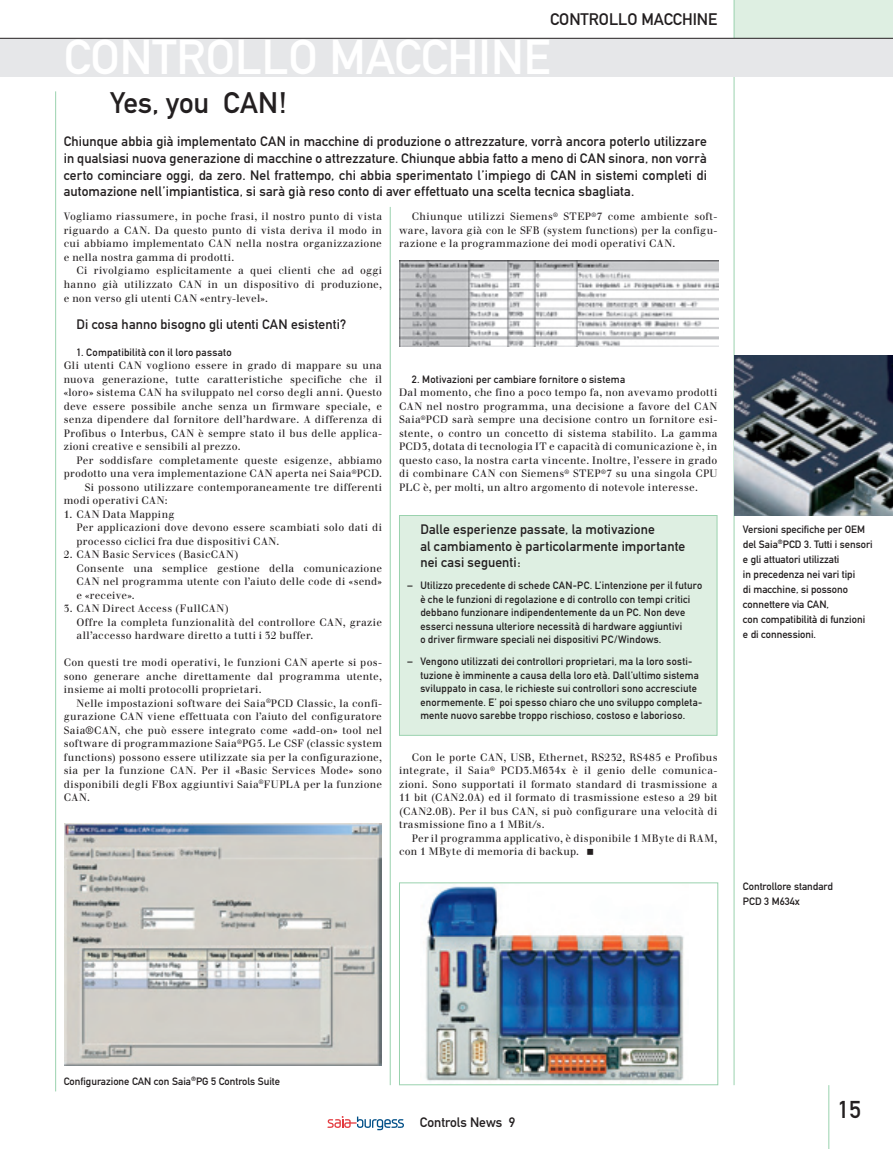
<style>
.page{position:relative;width:893px;height:1149px;background:#fff}
.page>*{position:absolute;margin:0;border:0;box-sizing:border-box;transform-origin:0 0}
.t1{font:48px "DIN Mittelschrift";color:#fff}
.t2{font:29.25px "DIN Mittelschrift";letter-spacing:.01em;color:#231f20}
.t3{font:24px "DIN Mittelschrift";color:#231f20}
.t4{font:16.5px "DIN Mittelschrift";color:#231f20}
.t5{font:13.5px/16.5px "DIN Mittelschrift";letter-spacing:.01em;color:#231f20;text-align:justify}
.t6{font:10.5px/13.5px "Walbaum";letter-spacing:.03em;color:#231f20;text-align:justify}
.t7{font:10.5px/13.5px "DIN Mittelschrift";letter-spacing:.015em;color:#231f20}
</style>
<div class="page">
<svg style="left:327px;top:1116px;width:77px;height:13px"></svg>
<div style="left:734px;top:0;width:159px;height:38px;background:#deefe2"></div>
<hr style="left:734px;top:0;width:1px;height:1084px;background:#9ad2ae">
<hr style="left:828px;top:1084px;width:1px;height:64px;background:#9ad2ae">
<hr style="left:55px;top:91px;width:1px;height:1000px;background:#9ad2ae">
<hr style="left:390px;top:207px;width:1px;height:877px;background:#9ad2ae">
<img style="left:734px;top:355px;width:159px;height:160px">
<img style="left:64px;top:823px;width:318px;height:241px">
<div style="left:399px;top:515px;width:318px;height:220px;background:#deefe2"></div>
<div style="left:399px;top:515px;width:318px;height:220px;border:1px solid #9ad2ae"></div>
<img style="left:426px;top:886px;width:258px;height:195px">
<div style="left:399px;top:882px;width:319px;height:202px;border:1px solid #9ad2ae"></div>
<img style="left:399px;top:261px;width:319px;height:85px">
<div style="left:0;top:38px;width:893px;height:39px;background:#e6e7e9"></div>
<hr style="left:0;top:38px;width:893px;height:1px;background:#231f20">
<h3 class="t4" style="left:550px;top:10px;width:102px">controllo macchine</h3>
<h1 class="t1" style="left:64px;top:29px;width:294px">controllo macchine</h1>
<h2 class="t2" style="left:111px;top:86px;width:178px">Yes, you CAN!</h2>
<p class="t5" style="left:64px;top:133px;width:645px">Chiunque abbia già implementato CAN in macchine di produzione o attrezzature, vorrà ancora poterlo utilizzare in qualsiasi nuova generazione di macchine o attrezzature. Chiunque abbia fatto a meno di CAN sinora, non vorrà certo cominciare oggi, da zero. Nel frattempo, chi abbia sperimentato l’impiego di CAN in sistemi completi di automazione nell’impiantistica, si sarà già reso conto di aver effettuato una scelta tecnica sbagliata.</p>
<p class="t6" style="left:64px;top:210px;width:320px">Vogliamo riassumere, in poche frasi, il nostro punto di vista riguardo a CAN. Da questo punto di vista deriva il modo in cui abbiamo implementato CAN nella nostra organizzazione e nella nostra gamma di prodotti.</p>
<p class="t6" style="left:64px;top:264px;width:320px;text-indent:13px">Ci rivolgiamo esplicitamente a quei clienti che ad oggi hanno già utilizzato CAN in un dispositivo di produzione, e non verso gli utenti CAN «entry-level».</p>
<p class="t5" style="left:77px;top:315px;width:271px">Di cosa hanno bisogno gli utenti CAN esistenti?</p>
<p class="t7" style="left:77px;top:345px;width:157px">1 . Compatibilità con il loro passato</p>
<p class="t6" style="left:64px;top:358px;width:320px">Gli utenti CAN vogliono essere in grado di mappare su una nuova generazione, tutte caratteristiche specifiche che il «loro» sistema CAN ha sviluppato nel corso degli anni. Questo deve essere possibile anche senza un firmware speciale, e senza dipendere dal fornitore dell’hardware. A differenza di Profibus o Interbus, CAN è sempre stato il bus delle applica&shy;zioni creative e sensibili al prezzo.</p>
<p class="t6" style="left:77px;top:453px;width:307px">Per soddisfare completamente queste esigenze, abbiamo</p>
<p class="t6" style="left:64px;top:466px;width:320px">prodotto una vera implementazione CAN aperta nei Saia<sup>®</sup>PCD.</p>
<p class="t6" style="left:85px;top:480px;width:299px">Si possono utilizzare contemporaneamente tre differenti</p>
<p class="t6" style="left:64px;top:493px;width:105px">modi operativi CAN:</p>
<p class="t6" style="left:77px;top:507px;width:307px;text-align:left;text-indent:-13px">1. CAN Data Mapping<br>Per applicazioni dove devono essere scambiati solo dati di processo ciclici fra due dispositivi CAN.</p>
<p class="t6" style="left:77px;top:547px;width:307px;text-align:left;text-indent:-13px">2. CAN Basic Services (BasicCAN)<br>Consente una semplice gestione della comunicazione CAN nel programma utente con l’aiuto delle code di «send» e «receive».</p>
<p class="t6" style="left:77px;top:601px;width:307px;text-align:left;text-indent:-13px">3. CAN Direct Access (FullCAN)<br>Offre la completa funzionalità del controllore CAN, grazie all’accesso hardware diretto a tutti i 32 buffer.</p>
<p class="t6" style="left:64px;top:655px;width:320px">Con questi tre modi operativi, le funzioni CAN aperte si pos&shy;sono generare anche direttamente dal programma utente, insieme ai molti protocolli proprietari.</p>
<p class="t6" style="left:64px;top:696px;width:320px;text-indent:13px">Nelle impostazioni software dei Saia<sup>®</sup>PCD Classic, la confi&shy;gurazione CAN viene effettuata con l’aiuto del configuratore Saia®CAN, che può essere integrato come «add-on» tool nel software di programmazione Saia<sup>®</sup>PG5. Le CSF (classic system functions) possono essere utilizzate sia per la configurazione, sia per la funzione CAN. Per il «Basic Services Mode» sono disponibili degli FBox aggiuntivi Saia<sup>®</sup>FUPLA per la funzione CAN.</p>
<p class="t6" style="left:399px;top:210px;width:320px;text-indent:13px">Chiunque utilizzi Siemens<sup>®</sup> STEP<sup>®</sup>7 come ambiente soft&shy;ware, lavora già con le SFB (system functions) per la configu&shy;razione e la programmazione dei modi operativi CAN.</p>
<p class="t7" style="left:412px;top:372px;width:215px">2. Motivazioni per cambiare fornitore o sistema</p>
<p class="t6" style="left:399px;top:385px;width:320px">Dal momento, che fino a poco tempo fa, non avevamo prodotti CAN nel nostro programma, una decisione a favore del CAN Saia<sup>®</sup>PCD sarà sempre una decisione contro un fornitore esi&shy;stente, o contro un concetto di sistema stabilito. La gamma PCD3, dotata di tecnologia IT e capacità di comunicazione è, in questo caso, la nostra carta vincente. Inoltre, l’essere in grado di combinare CAN con Siemens<sup>®</sup> STEP<sup>®</sup>7 su una singola CPU PLC è, per molti, un altro argomento di notevole interesse.</p>
<p class="t5" style="left:420px;top:521px;width:266px;text-align:left">Dalle esperienze passate, la motivazione<br>al cambiamento è particolarmente importante nei casi seguenti:</p>
<p class="t7" style="left:420px;top:578px;width:283px;text-indent:-13px">– Utilizzo precedente di schede CAN-PC. L’intenzione per il futuro è che le funzioni di regolazione e di controllo con tempi critici debbano funzionare indipendentemente da un PC. Non deve esserci nessuna ulteriore necessità di hardware aggiuntivi<br>o driver firmware speciali nei dispositivi PC/Windows.</p>
<p class="t7" style="left:420px;top:654px;width:284px;text-indent:-13px">– Vengono utilizzati dei controllori proprietari, ma la loro sosti&shy;tuzione è imminente a causa della loro età. Dall’ultimo sistema sviluppato in casa, le richieste sui controllori sono accresciute enormemente. E’ poi spesso chiaro che uno sviluppo completa&shy;mente nuovo sarebbe troppo rischioso, costoso e laborioso.</p>
<p class="t6" style="left:399px;top:750px;width:320px;text-indent:13px">Con le porte CAN, USB, Ethernet, RS232, RS485 e Profibus integrate, il Saia<sup>®</sup> PCD3.M634x è il genio delle comunica&shy;zioni. Sono supportati il formato standard di trasmissione a 11 bit (CAN2.0A) ed il formato di trasmissione esteso a 29 bit (CAN2.0B). Per il bus CAN, si può configurare una velocità di trasmissione fino a 1 MBit/s.</p>
<p class="t6" style="left:399px;top:831px;width:320px;text-indent:13px">Per il programma applicativo, è disponibile 1 MByte di RAM, con 1 MByte di memoria di backup.</p>
<p class="t7" style="left:743px;top:521px;width:131px;line-height:15px">Versioni specifiche per OEM del Saia<sup>®</sup>PCD 3. Tutti i sensori e gli attuatori utilizzati<br>in precedenza nei vari tipi<br>di macchine, si possono connettere via CAN,<br>con compatibilità di funzioni e di connessioni.</p>
<p class="t7" style="left:743px;top:878px;width:92px;line-height:15px">Controllore standard<br>PCD 3 M634x</p>
<p class="t7" style="left:64px;top:1073px;width:218px">Configurazione CAN con Saia<sup>®</sup>PG 5 Controls Suite</p>
<p class="t5" style="left:420px;top:1113px;width:97px">Controls News 9</p>
<h3 class="t3" style="left:838px;top:1095px;width:25px">1 5</h3>
</div>
